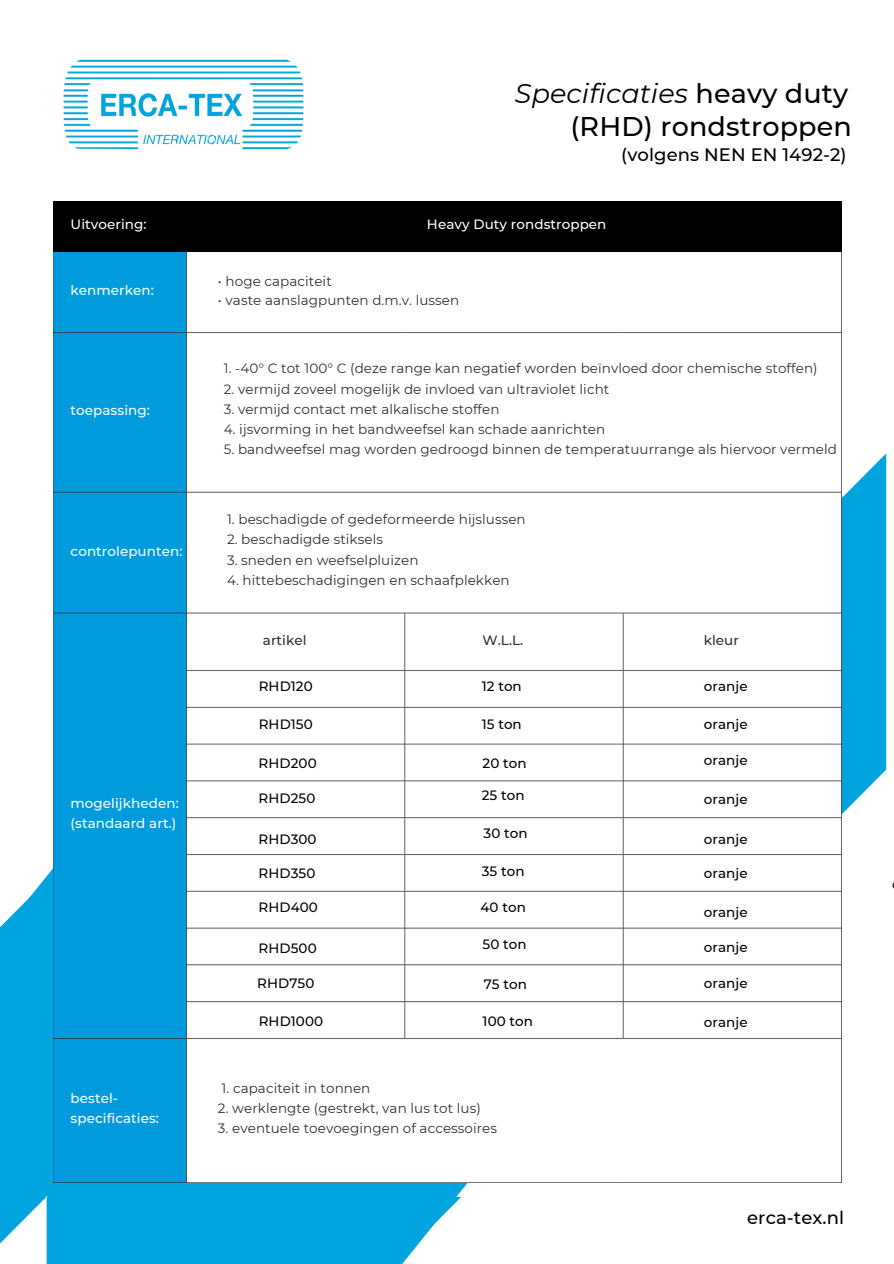
<style>
.page{position:relative;width:894px;height:1264px;background:#fff}
.page>*{position:absolute;margin:0;border:0;box-sizing:border-box;transform-origin:0 0}
.t1{font:italic 27px "Montserrat";letter-spacing:.005em;color:#000}
.t2{font:500 27px "Montserrat";letter-spacing:.005em;color:#000}
.t3{font:500 18px "Montserrat";letter-spacing:.005em;color:#000}
.t4{font:13.5px "Montserrat";letter-spacing:.005em;color:#2f3031}
.t5{font:500 13.5px "Montserrat";letter-spacing:.005em;color:#000}
.t6{font:500 13.5px/20.2px "Montserrat";letter-spacing:.005em;color:#fff}
.t7{font:500 13.5px "Montserrat";letter-spacing:.005em;color:#2f3031}
.s1{font-weight:500;font-style:normal}
</style>
<div class="page">
<svg style="left:837px;top:453px;width:48px;height:730px"></svg>
<svg style="left:0;top:717px;width:579px;height:546px;fill:#00a5e0"></svg>
<img style="left:54px;top:252px;width:787px;height:930px">
<img style="left:63px;top:59px;width:241px;height:91px">
<div style="left:54px;top:201px;width:787px;height:51px;background:#000"></div>
<h2 class="t6" style="left:71px;top:214px;width:77px">Uitvoering:</h2>
<h4 class="t6" style="left:71px;top:280px;width:85px">kenmerken:</h4>
<p class="t6" style="left:71px;top:400px;width:81px">toepassing:</p>
<p class="t6" style="left:71px;top:540px;width:113px">controlepunten:</p>
<h4 class="t6" style="left:71px;top:792px;width:110px">mogelijkheden: (standaard art.)</h4>
<h4 class="t6" style="left:71px;top:1088px;width:90px">bestel&shy;specificaties:</h4>
<h4 class="t1" style="left:515px;top:77px;width:335px">Specificaties <span class="s1">heavy duty</span></h4>
<h4 class="t2" style="left:570px;top:110px;width:283px">(RHD) rondstroppen</h4>
<h4 class="t3" style="left:621px;top:144px;width:227px">(volgens NEN EN 1492-2)</h4>
<p class="t6" style="left:427px;top:214px;width:181px">Heavy Duty rondstroppen</p>
<p class="t4" style="left:218px;top:273px;width:115px">• hoge capaciteit</p>
<p class="t4" style="left:218px;top:292px;width:243px">• vaste aanslagpunten d.m.v. lussen</p>
<h4 class="t4" style="left:224px;top:360px;width:595px">1. -40° C tot 100° C (deze range kan negatief worden beïnvloed door chemische stoffen)</h4>
<h4 class="t4" style="left:224px;top:380px;width:387px">2. vermijd zoveel mogelijk de invloed van ultraviolet licht</h4>
<h4 class="t4" style="left:224px;top:401px;width:277px">3. vermijd contact met alkalische stoffen</h4>
<h4 class="t4" style="left:224px;top:421px;width:383px">4. ijsvorming in het bandweefsel kan schade aanrichten</h4>
<h4 class="t4" style="left:224px;top:441px;width:614px">5. bandweefsel mag worden gedroogd binnen de temperatuurrange als hiervoor vermeld</h4>
<p class="t4" style="left:227px;top:511px;width:300px">1. beschadigde of gedeformeerde hijslussen</p>
<p class="t4" style="left:227px;top:531px;width:157px">2. beschadigde stiksels</p>
<p class="t4" style="left:227px;top:551px;width:193px">3. sneden en weefselpluizen</p>
<p class="t4" style="left:227px;top:572px;width:284px">4. hittebeschadigingen en schaafplekken</p>
<h4 class="t7" style="left:263px;top:631px;width:45px">artikel</h4>
<h4 class="t7" style="left:482px;top:631px;width:42px">W.L.L.</h4>
<h4 class="t7" style="left:703px;top:631px;width:37px">kleur</h4>
<h4 class="t5" style="left:259px;top:677px;width:56px">RHD120</h4>
<h4 class="t5" style="left:259px;top:715px;width:56px">RHD150</h4>
<h4 class="t5" style="left:258px;top:755px;width:60px">RHD200</h4>
<h3 class="t5" style="left:258px;top:790px;width:58px">RHD250</h3>
<h3 class="t5" style="left:258px;top:830px;width:59px">RHD300</h3>
<h3 class="t5" style="left:258px;top:865px;width:58px">RHD350</h3>
<h3 class="t5" style="left:258px;top:899px;width:61px">RHD400</h3>
<h3 class="t5" style="left:258px;top:939px;width:60px">RHD500</h3>
<h3 class="t5" style="left:257px;top:975px;width:59px">RHD750</h3>
<h3 class="t5" style="left:259px;top:1012px;width:66px">RHD1000</h3>
<h4 class="t5" style="left:481px;top:677px;width:42px">12 ton</h4>
<h4 class="t5" style="left:703px;top:677px;width:45px">oranje</h4>
<h4 class="t5" style="left:481px;top:716px;width:42px">15 ton</h4>
<h4 class="t5" style="left:482px;top:755px;width:46px">20 ton</h4>
<h4 class="t5" style="left:481px;top:787px;width:44px">25 ton</h4>
<h4 class="t5" style="left:483px;top:825px;width:46px">30 ton</h4>
<h4 class="t5" style="left:481px;top:862px;width:44px">35 ton</h4>
<h4 class="t5" style="left:480px;top:899px;width:47px">40 ton</h4>
<h4 class="t5" style="left:482px;top:936px;width:46px">50 ton</h4>
<h4 class="t5" style="left:483px;top:976px;width:45px">75 ton</h4>
<h4 class="t5" style="left:482px;top:1012px;width:52px">100 ton</h4>
<h4 class="t5" style="left:703px;top:716px;width:45px">oranje</h4>
<h4 class="t5" style="left:703px;top:752px;width:45px">oranje</h4>
<h4 class="t5" style="left:703px;top:791px;width:45px">oranje</h4>
<h3 class="t5" style="left:703px;top:830px;width:45px">oranje</h3>
<h4 class="t5" style="left:703px;top:865px;width:45px">oranje</h4>
<h4 class="t5" style="left:703px;top:904px;width:45px">oranje</h4>
<h4 class="t5" style="left:703px;top:938px;width:45px">oranje</h4>
<p class="t5" style="left:703px;top:975px;width:45px">oranje</p>
<h2 class="t5" style="left:703px;top:1013px;width:45px">oranje</h2>
<p class="t4" style="left:221px;top:1079px;width:150px">1. capaciteit in tonnen</p>
<p class="t4" style="left:218px;top:1099px;width:264px">2. werklengte (gestrekt, van lus tot lus)</p>
<p class="t4" style="left:218px;top:1120px;width:280px">3. eventuele toevoegingen of accessoires</p>
<h3 class="t3" style="left:746px;top:1206px;width:99px">erca-tex.nl</h3>
</div>
